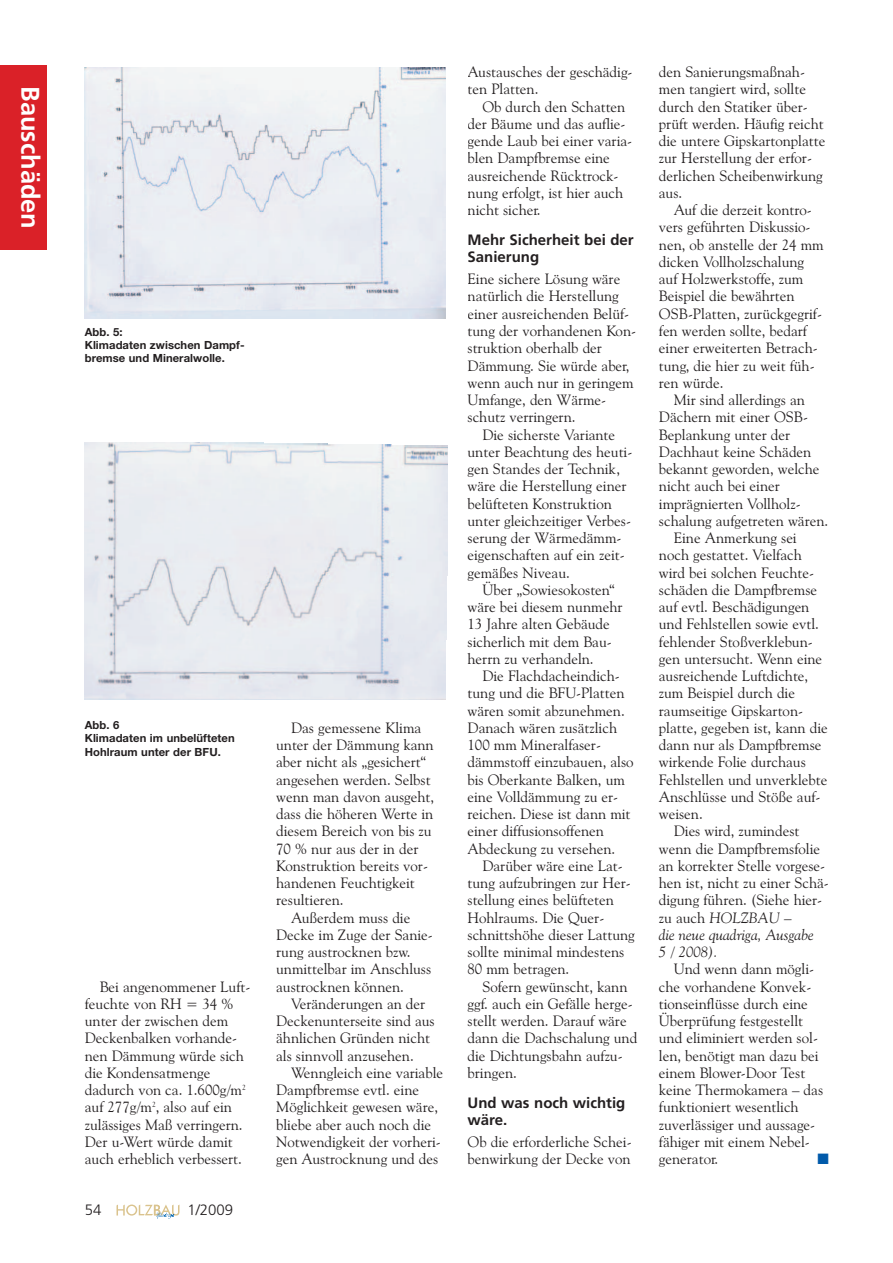
<style>
.page{position:relative;width:893px;height:1263px;background:#fff}
.page>*{position:absolute;margin:0;border:0;box-sizing:border-box;transform-origin:0 0}
.t1{font:700 25.5px "Frutiger";color:#fff}
.t2{font:15px/17.2px "Goudy Old Style BT";color:#231f20}
.t3{font:700 15px/17.2px "Frutiger";color:#231f20}
.t4{font:italic 15px "Goudy Old Style BT";color:#231f20}
.t5{font:300 15px "Frutiger";color:#231f20}
.t6{font:15px "Zapf Dingbats";color:#015aaa}
.t7{font:700 11.25px/13.2px "Helvetica Neue";letter-spacing:.005em;color:#231f20}
.s1{font-style:normal}
</style>
<div class="page">
<svg style="left:117px;top:1204px;width:62px;height:15px"></svg>
<div style="left:0;top:65px;width:47px;height:185px;background:#da2128"></div>
<img style="left:85px;top:68px;width:360px;height:251px">
<img style="left:85px;top:442px;width:363px;height:257px">
<h1 class="t1" style="left:41px;top:86px;width:145px;rotate:90deg">Bauschäden</h1>
<p class="t7" style="left:85px;top:326px;width:161px">Abb. 5:<br>Klimadaten zwischen Dampf&shy;bremse und Mineralwolle.</p>
<p class="t7" style="left:85px;top:719px;width:151px">Abb. 6<br>Klimadaten im unbelüfteten<br>Hohlraum unter der BFU.</p>
<p class="t2" style="left:85px;top:979px;width:167px;text-indent:15px">Bei angenommener Luft&shy;feuchte von RH = 34 % unter der zwischen dem<br>Deckenbalken vorhande&shy;nen Dämmung würde sich die Kondensatmenge dadurch von ca. 1.600g/m<sup>2 </sup>auf 277g/m<sup>2</sup>, also auf ein zulässiges Maß verringern.<br>Der u-Wert würde damit auch erheblich verbessert.</p>
<p class="t5" style="left:85px;top:1204px;width:18px">54</p>
<p class="t5" style="left:187px;top:1204px;width:47px">1/2009</p>
<p class="t2" style="left:291px;top:720px;width:132px">Das gemessene Klima</p>
<p class="t2" style="left:276px;top:737px;width:159px">unter der Dämmung kann</p>
<p class="t2" style="left:276px;top:754px;width:152px">aber nicht als „gesichert“</p>
<p class="t2" style="left:276px;top:772px;width:156px">angesehen werden. Selbst</p>
<p class="t2" style="left:276px;top:789px;width:160px">wenn man davon ausgeht,</p>
<p class="t2" style="left:276px;top:806px;width:159px">dass die höheren Werte in</p>
<p class="t2" style="left:276px;top:823px;width:157px">diesem Bereich von bis zu</p>
<p class="t2" style="left:276px;top:841px;width:144px">70 % nur aus der in der</p>
<p class="t2" style="left:276px;top:858px;width:153px">Konstruktion bereits vor-</p>
<p class="t2" style="left:276px;top:875px;width:140px">handenen Feuchtigkeit</p>
<p class="t2" style="left:276px;top:892px;width:69px">resultieren.</p>
<p class="t2" style="left:291px;top:910px;width:121px">Außerdem muss die</p>
<p class="t2" style="left:276px;top:927px;width:158px">Decke im Zuge der Sanie-</p>
<p class="t2" style="left:276px;top:944px;width:136px">rung austrocknen bzw.</p>
<p class="t2" style="left:276px;top:961px;width:157px">unmittelbar im Anschluss</p>
<p class="t2" style="left:276px;top:979px;width:129px">austrocknen können.</p>
<p class="t2" style="left:291px;top:996px;width:136px">Veränderungen an der</p>
<p class="t2" style="left:276px;top:1013px;width:160px">Deckenunterseite sind aus</p>
<p class="t2" style="left:276px;top:1030px;width:155px">ähnlichen Gründen nicht</p>
<p class="t2" style="left:276px;top:1048px;width:139px">als sinnvoll anzusehen.</p>
<p class="t2" style="left:291px;top:1065px;width:154px">Wenngleich eine variable</p>
<p class="t2" style="left:276px;top:1082px;width:144px">Dampfbremse evtl. eine</p>
<p class="t2" style="left:276px;top:1099px;width:163px">Möglichkeit gewesen wäre,</p>
<p class="t2" style="left:276px;top:1117px;width:157px">bliebe aber auch noch die</p>
<p class="t2" style="left:276px;top:1134px;width:166px">Notwendigkeit der vorheri-</p>
<p class="t2" style="left:276px;top:1151px;width:164px">gen Austrocknung und des</p>
<p class="t2" style="left:468px;top:64px;width:166px">Austausches der geschädig&shy;ten Platten.</p>
<p class="t2" style="left:468px;top:99px;width:166px;text-indent:15px">Ob durch den Schatten der Bäume und das auflie&shy;gende Laub bei einer varia&shy;blen Dampfbremse eine ausreichende Rücktrock&shy;nung erfolgt, ist hier auch nicht sicher.</p>
<p class="t3" style="left:468px;top:233px;width:168px">Mehr Sicherheit bei der<br>Sanierung</p>
<p class="t2" style="left:468px;top:271px;width:170px">Eine sichere Lösung wäre natürlich die Herstellung einer ausreichenden Belüf&shy;tung der vorhandenen Kon&shy;struktion oberhalb der<br>Dämmung. Sie würde aber, wenn auch nur in geringem<br>Umfange, den Wärme&shy;schutz verringern.</p>
<p class="t2" style="left:468px;top:427px;width:166px;text-indent:15px">Die sicherste Variante unter Beachtung des heuti&shy;gen Standes der Technik, wäre die Herstellung einer belüfteten Konstruktion unter gleichzeitiger Verbes&shy;serung der Wärmedämm&shy;eigenschaften auf ein zeit&shy;gemäßes Niveau.</p>
<p class="t2" style="left:468px;top:582px;width:156px;text-indent:15px">Über „Sowiesokosten“ wäre bei diesem nunmehr<br>13 Jahre alten Gebäude sicherlich mit dem Bau&shy;herrn zu verhandeln.</p>
<p class="t2" style="left:468px;top:668px;width:168px;text-indent:15px">Die Flachdacheindich&shy;tung und die BFU-Platten wären somit abzunehmen.<br>Danach wären zusätzlich<br>100 mm Mineralfaser&shy;dämmstoff einzubauen, also bis Oberkante Balken, um eine Volldämmung zu er&shy;reichen. Diese ist dann mit einer diffusionsoffenen<br>Abdeckung zu versehen.</p>
<p class="t2" style="left:468px;top:858px;width:169px;text-indent:15px">Darüber wäre eine Lat&shy;tung aufzubringen zur Her&shy;stellung eines belüfteten<br>Hohlraums. Die Quer&shy;schnittshöhe dieser Lattung sollte minimal mindestens<br>80 mm betragen.</p>
<p class="t2" style="left:468px;top:979px;width:171px;text-indent:15px">Sofern gewünscht, kann ggf. auch ein Gefälle herge&shy;stellt werden. Darauf wäre dann die Dachschalung und die Dichtungsbahn aufzu&shy;bringen.</p>
<p class="t3" style="left:468px;top:1095px;width:159px">Und was noch wichtig wäre.</p>
<p class="t2" style="left:468px;top:1134px;width:166px">Ob die erforderliche Schei&shy;benwirkung der Decke von</p>
<p class="t2" style="left:659px;top:64px;width:168px">den Sanierungsmaßnah&shy;men tangiert wird, sollte durch den Statiker über&shy;prüft werden. Häufig reicht die untere Gipskartonplatte zur Herstellung der erfor&shy;derlichen Scheibenwirkung aus.</p>
<p class="t2" style="left:659px;top:202px;width:166px;text-indent:15px">Auf die derzeit kontro&shy;vers geführten Diskussio&shy;nen, ob anstelle der 24 mm dicken Vollholzschalung auf Holzwerkstoffe, zum<br>Beispiel die bewährten<br>OSB-Platten, zurückgegrif&shy;fen werden sollte, bedarf einer erweiterten Betrach&shy;tung, die hier zu weit füh&shy;ren würde.</p>
<p class="t2" style="left:674px;top:392px;width:133px">Mir sind allerdings an</p>
<p class="t2" style="left:659px;top:409px;width:151px">Dächern mit einer OSB-</p>
<p class="t2" style="left:659px;top:427px;width:133px">Beplankung unter der</p>
<p class="t2" style="left:659px;top:444px;width:154px">Dachhaut keine Schäden</p>
<p class="t2" style="left:659px;top:461px;width:162px">bekannt geworden, welche</p>
<p class="t2" style="left:659px;top:478px;width:122px">nicht auch bei einer</p>
<p class="t2" style="left:659px;top:496px;width:143px">imprägnierten Vollholz-</p>
<p class="t2" style="left:659px;top:513px;width:171px">schalung aufgetreten wären.</p>
<p class="t2" style="left:674px;top:530px;width:124px">Eine Anmerkung sei</p>
<p class="t2" style="left:659px;top:547px;width:144px">noch gestattet. Vielfach</p>
<p class="t2" style="left:659px;top:565px;width:157px">wird bei solchen Feuchte-</p>
<p class="t2" style="left:659px;top:582px;width:160px">schäden die Dampfbremse</p>
<p class="t2" style="left:659px;top:599px;width:152px">auf evtl. Beschädigungen</p>
<p class="t2" style="left:659px;top:616px;width:162px">und Fehlstellen sowie evtl.</p>
<p class="t2" style="left:659px;top:634px;width:155px">fehlender Stoßverklebun-</p>
<p class="t2" style="left:659px;top:651px;width:165px">gen untersucht. Wenn eine</p>
<p class="t2" style="left:659px;top:668px;width:151px">ausreichende Luftdichte,</p>
<p class="t2" style="left:659px;top:685px;width:138px">zum Beispiel durch die</p>
<p class="t2" style="left:659px;top:703px;width:146px">raumseitige Gipskarton-</p>
<p class="t2" style="left:659px;top:720px;width:170px">platte, gegeben ist, kann die</p>
<p class="t2" style="left:659px;top:737px;width:164px">dann nur als Dampfbremse</p>
<p class="t2" style="left:659px;top:754px;width:148px">wirkende Folie durchaus</p>
<p class="t2" style="left:659px;top:772px;width:170px">Fehlstellen und unverklebte</p>
<p class="t2" style="left:659px;top:789px;width:163px">Anschlüsse und Stöße auf-</p>
<p class="t2" style="left:659px;top:806px;width:45px">weisen.</p>
<p class="t2" style="left:674px;top:823px;width:127px">Dies wird, zumindest</p>
<p class="t2" style="left:659px;top:841px;width:163px">wenn die Dampfbremsfolie</p>
<p class="t2" style="left:659px;top:858px;width:168px">an korrekter Stelle vorgese-</p>
<p class="t2" style="left:659px;top:875px;width:172px">hen ist, nicht zu einer Schä-</p>
<p class="t2" style="left:659px;top:892px;width:165px">digung führen. (Siehe hier-</p>
<p class="t4" style="left:659px;top:911px;width:134px"><span class="s1">zu auch</span> HOLZBAU –</p>
<p class="t4" style="left:659px;top:928px;width:156px">die neue quadriga, Ausgabe</p>
<p class="t4" style="left:659px;top:945px;width:60px">5 / 2008).</p>
<p class="t2" style="left:659px;top:961px;width:166px;text-indent:15px">Und wenn dann mögli&shy;che vorhandene Konvek&shy;tionseinflüsse durch eine<br>Überprüfung festgestellt und eliminiert werden sol&shy;len, benötigt man dazu bei einem Blower-Door Test keine Thermokamera – das funktioniert wesentlich zuverlässiger und aussage&shy;fähiger mit einem Nebel&shy;generator.</p>
<p class="t6" style="left:818px;top:1150px;width:13px">■</p>
</div>
